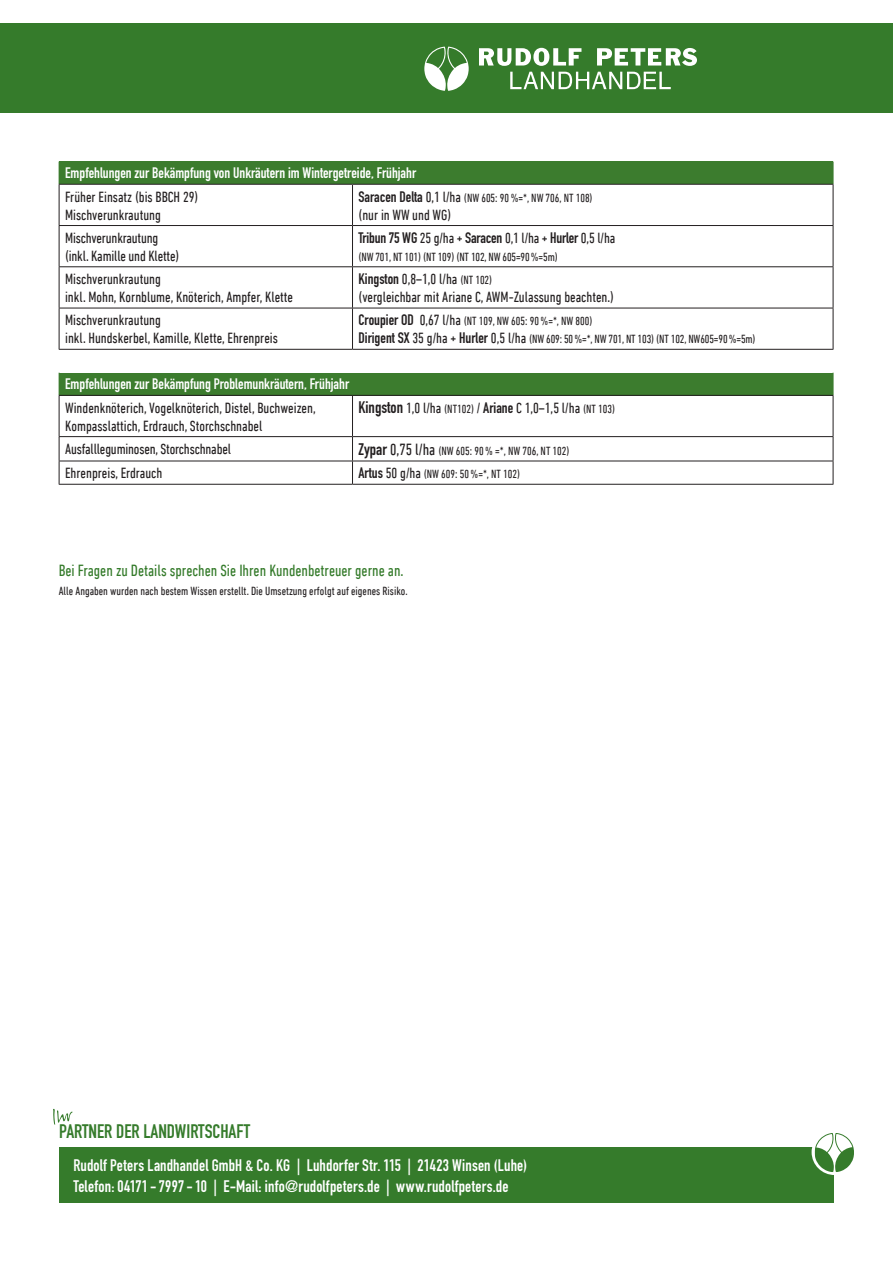
<style>
.page{position:relative;width:893px;height:1263px;background:#fff}
.page>*{position:absolute;margin:0;border:0;box-sizing:border-box;transform-origin:0 0}
.t1{font:19.35px "DIN Engschrift Std";color:#357b2b}
.t2{font:16.5px/21px "DIN Engschrift Std";letter-spacing:.01em;color:#fff}
.t3{font:condensed 16.5px "DIN Next LT Pro";color:#357b2b}
.t4{font:condensed 15px/18px "DIN Next LT Pro";color:#231f20}
.t5{font:15px "DIN Engschrift Std";color:#fff}
.t6{font:15px "DIN Engschrift Std";letter-spacing:-.01em;color:#231f20}
.t7{font:condensed 12px/18px "DIN Next LT Pro";color:#231f20}
.s1{font-family:"DIN Engschrift Std";font-stretch:normal;font-size:15px}
.s2{font-size:15px}
.s3{font-family:"DIN Next LT Pro";font-stretch:condensed}
.s4{font-family:"DIN Engschrift Std";font-stretch:normal}
.s5{font-size:12px}
.s6{font-family:"DIN Engschrift Std";font-stretch:normal;font-size:16.5px}
.s7{font-size:16.5px}
</style>
<div class="page">
<div style="left:0;top:24px;width:893px;height:89px;background:#357b2b"></div>
<svg style="left:424px;top:47px;width:45px;height:44px"></svg>
<svg style="left:479px;top:48px;width:102px;height:18px"></svg>
<svg style="left:510px;top:72px;width:161px;height:17px"></svg>
<svg style="left:597px;top:48px;width:100px;height:18px"></svg>
<div style="left:60px;top:1148px;width:774px;height:55px;background:#357b2b"></div>
<svg style="left:53px;top:1109px;width:20px;height:16px"></svg>
<div style="left:811px;top:1129px;width:46px;height:46px;background:#fff;border-radius:50%"></div>
<svg style="left:815px;top:1133px;width:39px;height:39px"></svg>
<div style="left:59px;top:162px;width:774px;height:22px;background:#3c7c2e"></div>
<svg style="left:833px;top:162px;width:1px;height:22px"></svg>
<hr style="left:59px;top:184px;width:293px;height:1px;background:#231f20">
<hr style="left:59px;top:185px;width:1px;height:40px;background:#231f20">
<hr style="left:352px;top:184px;width:481px;height:1px;background:#231f20">
<hr style="left:352px;top:185px;width:1px;height:40px;background:#231f20">
<hr style="left:833px;top:185px;width:1px;height:40px;background:#231f20">
<hr style="left:59px;top:225px;width:293px;height:1px;background:#231f20">
<hr style="left:59px;top:226px;width:1px;height:40px;background:#231f20">
<hr style="left:352px;top:225px;width:481px;height:1px;background:#231f20">
<hr style="left:352px;top:226px;width:1px;height:40px;background:#231f20">
<hr style="left:833px;top:226px;width:1px;height:40px;background:#231f20">
<hr style="left:59px;top:266px;width:293px;height:1px;background:#231f20">
<hr style="left:59px;top:267px;width:1px;height:41px;background:#231f20">
<hr style="left:352px;top:266px;width:481px;height:1px;background:#231f20">
<hr style="left:352px;top:267px;width:1px;height:41px;background:#231f20">
<hr style="left:833px;top:267px;width:1px;height:41px;background:#231f20">
<hr style="left:59px;top:308px;width:293px;height:1px;background:#231f20">
<hr style="left:59px;top:308px;width:1px;height:41px;background:#231f20">
<hr style="left:352px;top:308px;width:481px;height:1px;background:#231f20">
<hr style="left:352px;top:308px;width:1px;height:41px;background:#231f20">
<hr style="left:833px;top:308px;width:1px;height:41px;background:#231f20">
<hr style="left:59px;top:349px;width:293px;height:1px;background:#231f20">
<hr style="left:352px;top:349px;width:481px;height:1px;background:#231f20">
<div style="left:59px;top:373px;width:774px;height:22px;background:#3c7c2e"></div>
<svg style="left:833px;top:373px;width:1px;height:22px"></svg>
<hr style="left:59px;top:395px;width:293px;height:1px;background:#231f20">
<hr style="left:59px;top:396px;width:1px;height:40px;background:#231f20">
<hr style="left:352px;top:395px;width:481px;height:1px;background:#231f20">
<hr style="left:352px;top:396px;width:1px;height:40px;background:#231f20">
<hr style="left:833px;top:396px;width:1px;height:40px;background:#231f20">
<hr style="left:59px;top:436px;width:293px;height:1px;background:#231f20">
<hr style="left:352px;top:436px;width:481px;height:1px;background:#231f20">
<hr style="left:59px;top:461px;width:293px;height:1px;background:#231f20">
<svg style="left:59px;top:437px;width:1px;height:47px"></svg>
<hr style="left:352px;top:461px;width:481px;height:1px;background:#231f20">
<svg style="left:352px;top:437px;width:1px;height:47px"></svg>
<svg style="left:833px;top:437px;width:1px;height:47px"></svg>
<hr style="left:59px;top:484px;width:293px;height:1px;background:#231f20">
<hr style="left:352px;top:484px;width:481px;height:1px;background:#231f20">
<p class="t5" style="left:65px;top:164px;width:353px">Empfehlungen zur Bekämpfung von Unkräutern im Wintergetreide, Frühjahr</p>
<p class="t4" style="left:65px;top:187px;width:135px">Früher Einsatz (bis BBCH 29)<br>Mischverunkrautung</p>
<p class="t7" style="left:358px;top:188px;width:236px"><span class="s1">Saracen Delta</span> <span class="s2">0,1 l/ha</span> (NW 605: 90%=*, NW 706, NT 108)</p>
<p class="t4" style="left:358px;top:205px;width:94px">(nur in WW und WG)</p>
<p class="t4" style="left:65px;top:229px;width:116px">Mischverunkrautung (inkl. Kamille und Klette)</p>
<p class="t6" style="left:358px;top:229px;width:258px">Tribun 75 WG <span class="s3">25 g/ha +</span> Saracen <span class="s3">0,1 l/ha +</span> Hurler <span class="s3">0,5 l/ha</span></p>
<p class="t7" style="left:358px;top:248px;width:201px">(NW 701, NT 101) (NT 109) (NT 102, NW 605=90%=5m)</p>
<p class="t4" style="left:65px;top:270px;width:229px">Mischverunkrautung<br>inkl. Mohn, Kornblume, Knöterich, Ampfer, Klette</p>
<p class="t4" style="left:358px;top:270px;width:257px"><span class="s4">Kingston</span> 0,8–1,0 l/ha <span class="s5">(NT 102)<br></span>(vergleichbar mit Ariane C, AWM-Zulassung beachten.)</p>
<p class="t4" style="left:65px;top:311px;width:214px">Mischverunkrautung<br>inkl. Hundskerbel, Kamille, Klette, Ehrenpreis</p>
<p class="t7" style="left:358px;top:312px;width:399px"><span class="s1">Croupier OD</span> <span class="s2">0,67 l/ha</span> (NT 109, NW 605: 90%=*, NW 800)<br><span class="s1">Dirigent SX</span> <span class="s2">35 g/ha +</span> <span class="s1">Hurler</span> <span class="s2">0,5 l/ha</span> (NW 609: 50%=*, NW 701, NT 103) (NT 102, NW605=90%=5m)</p>
<p class="t5" style="left:65px;top:375px;width:286px">Empfehlungen zur Bekämpfung Problemunkräutern, Frühjahr</p>
<p class="t4" style="left:65px;top:398px;width:252px">Windenknöterich, Vogelknöterich, Distel, Buchweizen,<br>Kompasslattich, Erdrauch, Storchschnabel</p>
<p class="t4" style="left:358px;top:399px;width:258px"><span class="s6">Kingston</span> 1,0 l/ha <span class="s5">(NT102)</span> / <span class="s4">Ariane</span> C 1,0–1,5 l/ha <span class="s5">(NT 103)</span></p>
<p class="t4" style="left:65px;top:440px;width:167px">Ausfallleguminosen, Storchschnabel</p>
<p class="t7" style="left:358px;top:442px;width:213px"><span class="s6">Zypar</span> <span class="s7">0,75 l/ha</span> (NW 605: 90% =*, NW 706, NT 102)</p>
<p class="t4" style="left:65px;top:464px;width:99px">Ehrenpreis, Erdrauch</p>
<p class="t7" style="left:358px;top:465px;width:163px"><span class="s1">Artus</span> <span class="s2">50 g/ha</span> (NW 609: 50%=*, NT 102)</p>
<p class="t3" style="left:59px;top:561px;width:346px">Bei Fragen zu Details sprechen Sie Ihren Kundenbetreuer gerne an.</p>
<p class="t7" style="left:59px;top:582px;width:350px">Alle Angaben wurden nach bestem Wissen erstellt. Die Umsetzung erfolgt auf eigenes Risiko.</p>
<p class="t1" style="left:59px;top:1120px;width:192px">PARTNER DER LANDWIRTSCHAFT</p>
<p class="t2" style="left:73px;top:1154px;width:455px">Rudolf Peters Landhandel GmbH &amp; Co. KG | Luhdorfer Str. 115 | 21423 Winsen (Luhe)<br>Telefon: 04171-7997-10 | E-Mail: info@rudolfpeters.de | www.rudolfpeters.de</p>
</div>
